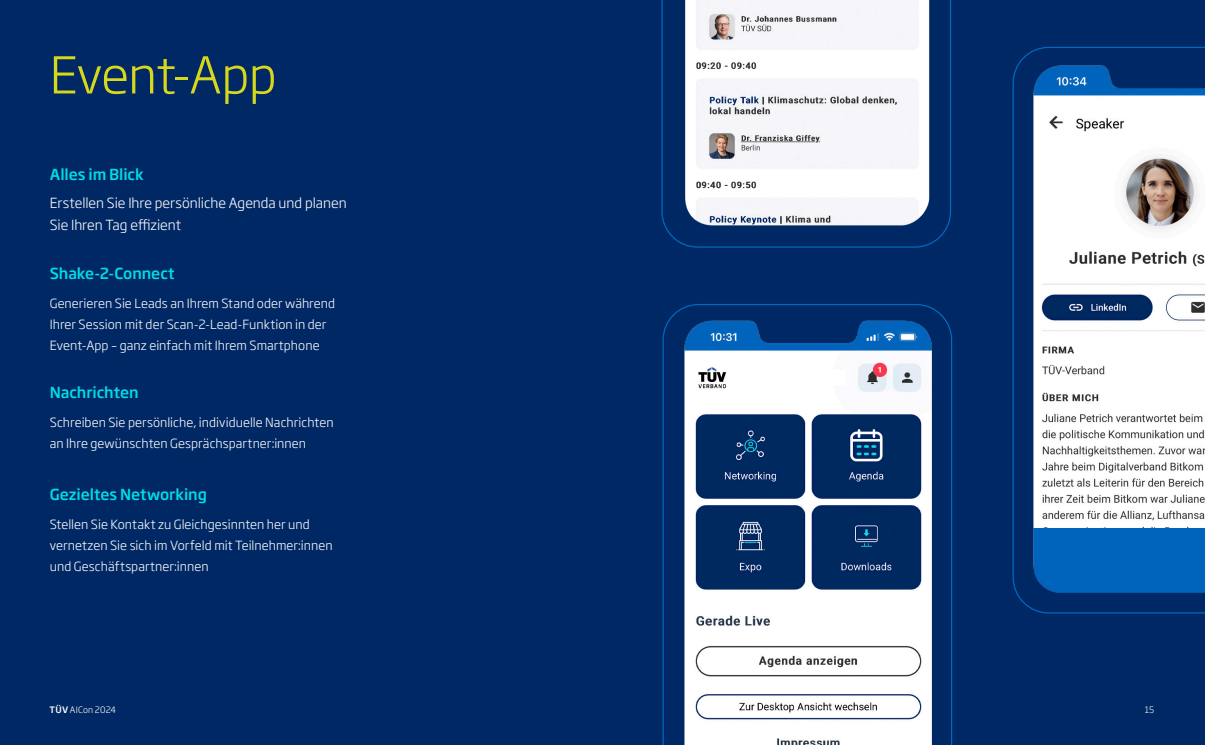
<style>
.page{position:relative;width:1205px;height:745px;background:#fff}
.page>*{position:absolute;margin:0;border:0;box-sizing:border-box;transform-origin:0 0}
.Headline{font:300 50px "Soho Gothic Pro";letter-spacing:-.015em;color:#d7d71e}
.Copy_weiss_Benefits{font:500 15px "Soho Gothic Pro";letter-spacing:-.005em;color:#00dce6}
.Infotext_Box{font:500 15px "Soho Gothic Pro";letter-spacing:-.005em;color:#00dce6}
.Copy_weiss_Benefits-2{font:300 13.75px/21.2px "Soho Gothic Pro";letter-spacing:-.005em;color:#fff}
.Copy_weiss_Benefits-3{font:300 12.5px/21.2px "Soho Gothic Pro";letter-spacing:.005em;color:#fff}
.t1{font:300 8.75px "Soho Gothic Pro";letter-spacing:.015em;color:#fff}
.s1{font-weight:500}
</style>
<div class="page">
<div style="left:0;top:0;width:1205px;height:744px;background:#002864"></div>
<img style="left:662px;top:304px;width:290px;height:440px">
<img style="left:661px;top:0;width:291px;height:247px">
<img style="left:1014px;top:47px;width:191px;height:566px">
<p class="Headline" style="left:50px;top:36px;width:228px">Event-App</p>
<p class="Infotext_Box" style="left:50px;top:162px;width:95px">Alles im Blick</p>
<p class="Copy_weiss_Benefits-2" style="left:50px;top:192px;width:298px">Erstellen Sie Ihre persönliche Agenda und planen<br>Sie Ihren Tag effizient</p>
<p class="Copy_weiss_Benefits" style="left:50px;top:262px;width:126px">Shake-2-Connect</p>
<p class="Copy_weiss_Benefits-3" style="left:50px;top:291px;width:287px">Generieren Sie Leads an Ihrem Stand oder während<br>Ihrer Session mit der Scan-2-Lead-Funktion in der<br>Event-App – ganz einfach mit Ihrem Smartphone</p>
<p class="Copy_weiss_Benefits" style="left:50px;top:380px;width:90px">Nachrichten</p>
<p class="Copy_weiss_Benefits-3" style="left:50px;top:410px;width:285px">Schreiben Sie persönliche, individuelle Nachrichten an Ihre gewünschten Gesprächspartner:innen</p>
<p class="Copy_weiss_Benefits" style="left:50px;top:482px;width:159px">Gezieltes Networking</p>
<p class="Copy_weiss_Benefits-3" style="left:50px;top:512px;width:284px">Stellen Sie Kontakt zu Gleichgesinnten her und vernetzen Sie sich im Vorfeld mit Teilnehmer:innen und Geschäftspartner:innen</p>
<p class="t1" style="left:50px;top:702px;width:68px"><span class="s1">TÜV</span> AICon 2024</p>
<p class="t1" style="left:1145px;top:702px;width:11px">15</p>
</div>
